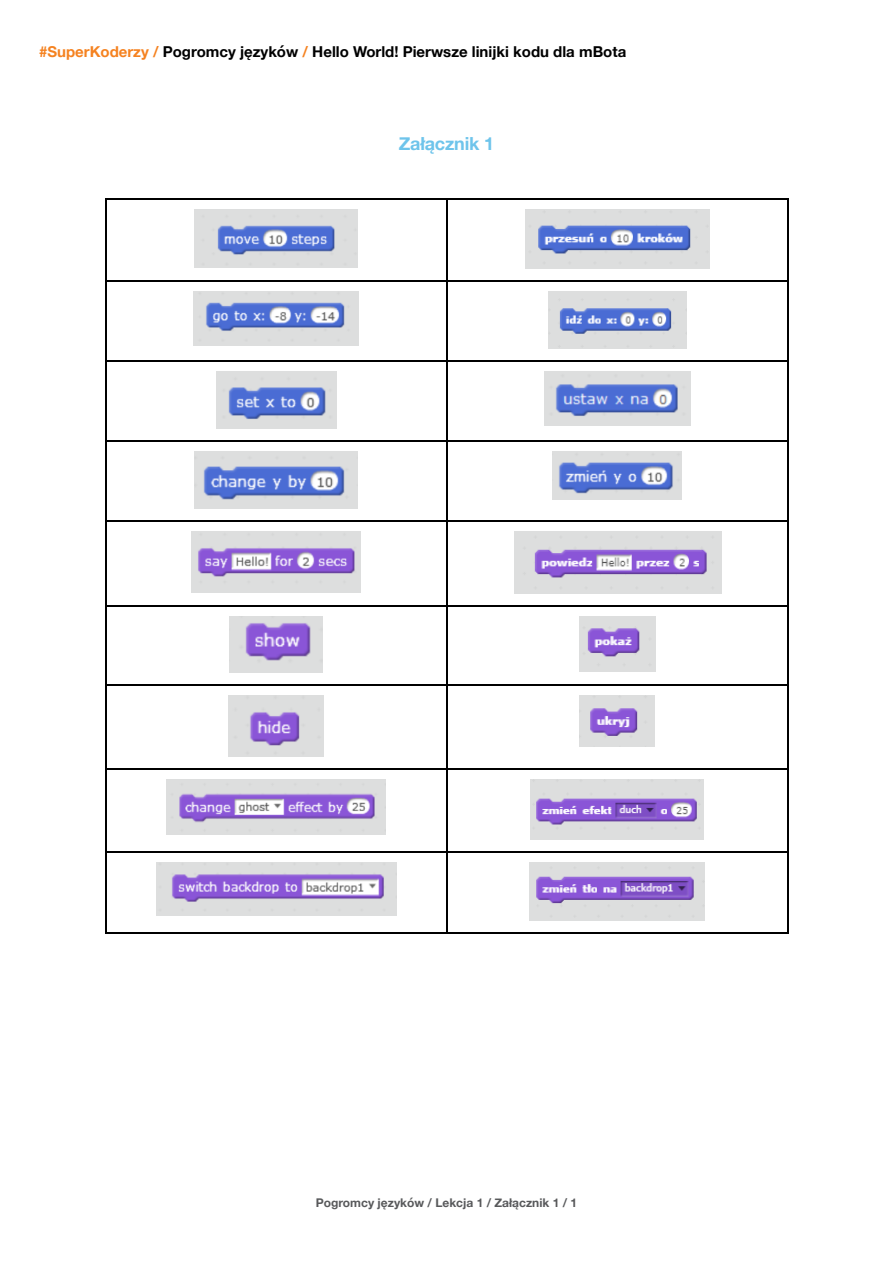
<style>
.page{position:relative;width:893px;height:1263px;background:#fff}
.page>*{position:absolute;margin:0;border:0;box-sizing:border-box;transform-origin:0 0}
.t1{font:700 18px "Helvetica Neue";letter-spacing:-.01em;color:#6ec4eb}
.t2{font:700 15px "Helvetica Neue";color:#000}
.t3{font:700 12px "Helvetica Neue";color:#58595b}
.s1{color:#f58220}
</style>
<div class="page">
<hr style="left:446px;top:933px;width:343px;height:1px;background:#000">
<hr style="left:788px;top:852px;width:1px;height:82px;background:#000">
<hr style="left:105px;top:933px;width:343px;height:1px;background:#000">
<hr style="left:105px;top:852px;width:1px;height:82px;background:#000">
<hr style="left:446px;top:852px;width:2px;height:82px;background:#000">
<hr style="left:446px;top:852px;width:343px;height:1px;background:#000">
<hr style="left:788px;top:769px;width:1px;height:84px;background:#000">
<hr style="left:105px;top:852px;width:343px;height:1px;background:#000">
<hr style="left:105px;top:769px;width:1px;height:84px;background:#000">
<hr style="left:446px;top:769px;width:2px;height:84px;background:#000">
<hr style="left:446px;top:769px;width:343px;height:1px;background:#000">
<hr style="left:788px;top:684px;width:1px;height:86px;background:#000">
<hr style="left:105px;top:769px;width:343px;height:1px;background:#000">
<hr style="left:105px;top:684px;width:1px;height:86px;background:#000">
<hr style="left:446px;top:684px;width:2px;height:86px;background:#000">
<hr style="left:446px;top:684px;width:343px;height:1px;background:#000">
<hr style="left:788px;top:606px;width:1px;height:79px;background:#000">
<hr style="left:105px;top:684px;width:343px;height:1px;background:#000">
<hr style="left:105px;top:606px;width:1px;height:79px;background:#000">
<hr style="left:446px;top:606px;width:2px;height:79px;background:#000">
<hr style="left:446px;top:606px;width:343px;height:1px;background:#000">
<hr style="left:788px;top:520px;width:1px;height:87px;background:#000">
<hr style="left:105px;top:606px;width:343px;height:1px;background:#000">
<hr style="left:105px;top:520px;width:1px;height:87px;background:#000">
<hr style="left:446px;top:520px;width:2px;height:87px;background:#000">
<hr style="left:446px;top:520px;width:343px;height:1px;background:#000">
<hr style="left:788px;top:440px;width:1px;height:81px;background:#000">
<hr style="left:105px;top:520px;width:343px;height:1px;background:#000">
<hr style="left:105px;top:440px;width:1px;height:81px;background:#000">
<hr style="left:446px;top:440px;width:2px;height:81px;background:#000">
<hr style="left:446px;top:440px;width:343px;height:2px;background:#000">
<hr style="left:788px;top:361px;width:1px;height:81px;background:#000">
<hr style="left:105px;top:440px;width:343px;height:2px;background:#000">
<hr style="left:105px;top:361px;width:1px;height:81px;background:#000">
<hr style="left:446px;top:361px;width:2px;height:81px;background:#000">
<hr style="left:446px;top:361px;width:343px;height:1px;background:#000">
<hr style="left:788px;top:281px;width:1px;height:81px;background:#000">
<hr style="left:105px;top:361px;width:343px;height:1px;background:#000">
<hr style="left:105px;top:281px;width:1px;height:81px;background:#000">
<hr style="left:446px;top:281px;width:2px;height:81px;background:#000">
<hr style="left:446px;top:199px;width:343px;height:1px;background:#000">
<hr style="left:446px;top:281px;width:343px;height:1px;background:#000">
<hr style="left:788px;top:199px;width:1px;height:83px;background:#000">
<hr style="left:105px;top:199px;width:343px;height:1px;background:#000">
<hr style="left:105px;top:281px;width:343px;height:1px;background:#000">
<hr style="left:105px;top:199px;width:1px;height:83px;background:#000">
<hr style="left:446px;top:199px;width:2px;height:83px;background:#000">
<img style="left:195px;top:210px;width:163px;height:58px">
<img style="left:525px;top:210px;width:184px;height:59px">
<img style="left:194px;top:292px;width:165px;height:53px">
<img style="left:548px;top:292px;width:138px;height:57px">
<img style="left:217px;top:372px;width:119px;height:56px">
<img style="left:545px;top:372px;width:145px;height:53px">
<img style="left:195px;top:451px;width:163px;height:57px">
<img style="left:553px;top:451px;width:129px;height:49px">
<img style="left:192px;top:531px;width:168px;height:61px">
<img style="left:514px;top:531px;width:207px;height:63px">
<img style="left:230px;top:617px;width:93px;height:55px">
<img style="left:580px;top:617px;width:75px;height:54px">
<img style="left:229px;top:695px;width:95px;height:62px">
<img style="left:580px;top:695px;width:74px;height:52px">
<img style="left:166px;top:780px;width:219px;height:54px">
<img style="left:531px;top:780px;width:172px;height:60px">
<img style="left:157px;top:863px;width:239px;height:52px">
<img style="left:530px;top:863px;width:175px;height:58px">
<p class="t2" style="left:39px;top:40px;width:589px"><span class="s1">#SuperKoderzy /</span> Pogromcy języków <span class="s1">/</span> Hello World! Pierwsze linijki kodu dla mBota</p>
<p class="t1" style="left:399px;top:130px;width:97px">Załącznik 1</p>
<p class="t3" style="left:316px;top:1194px;width:263px">Pogromcy języków / Lekcja 1 / Załącznik 1 / 1</p>
</div>
